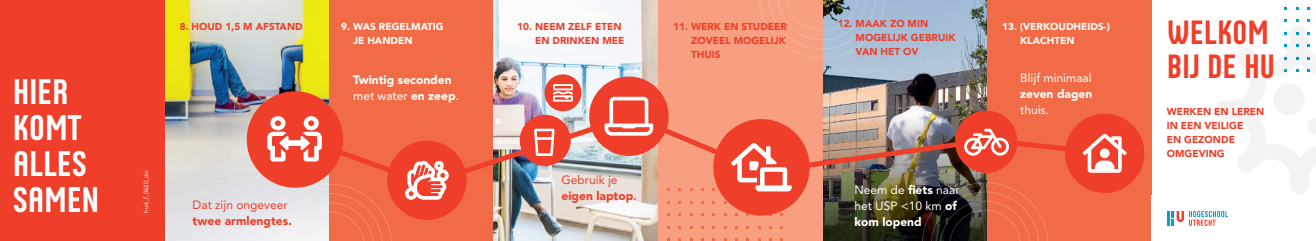
<style>
.page{position:relative;width:1316px;height:241px;background:#fff}
.page>*{position:absolute;margin:0;border:0;box-sizing:border-box;transform-origin:0 0}
.t1{font:36px/36px "Husans";letter-spacing:-.01em;color:#fff}
.t2{font:34px/34px "Husans";letter-spacing:-.01em;color:#ef3e29}
.t3{font:12px/16px "Avenir LT Std";color:#fff}
.t4{font:12px/16px "Avenir LT Std";color:#ef3e29}
.t5{font:900 12px/16px "Avenir LT Std";color:#fff}
.t6{font:900 12px/16px "Avenir LT Std";color:#ef3e29}
.t7{font:900 10px/14px "Avenir LT Std";color:#ef3e29}
.t8{font:900 10px/14px "Avenir LT Std";color:#fff}
.t9{font:6px "Avenir LT Std";color:#fff}
.s1{font-weight:400}
.s2{font-weight:900}
.s3{font-size:10px}
</style>
<div class="page">
<img style="left:822px;top:0;width:164px;height:241px">
<img style="left:164px;top:0;width:165px;height:241px">
<div style="left:0;top:0;width:164px;height:241px;background:#ef3e29"></div>
<div style="left:329px;top:0;width:173px;height:241px;background:#f26b47"></div>
<div style="left:986px;top:0;width:165px;height:241px;background:#f26b47"></div>
<div style="left:658px;top:0;width:164px;height:241px;background:#f79f80"></div>
<img style="left:493px;top:0;width:165px;height:241px">
<svg style="left:1215px;top:26px;width:100px;height:168px"></svg>
<svg style="left:921px;top:189px;width:127px;height:52px"></svg>
<svg style="left:265px;top:184px;width:127px;height:57px"></svg>
<svg style="left:759px;top:0;width:127px;height:59px"></svg>
<img style="left:289px;top:111px;width:823px;height:78px">
<div style="left:589px;top:77px;width:79px;height:79px;background:#ef3e29;border-radius:50%"></div>
<svg style="left:604px;top:97px;width:49px;height:39px"></svg>
<div style="left:1064px;top:114px;width:80px;height:79px;background:#ef3e29;border-radius:50%"></div>
<svg style="left:1082px;top:134px;width:44px;height:39px"></svg>
<div style="left:247px;top:91px;width:96px;height:97px;background:#ef3e29;border-radius:50%"></div>
<svg style="left:267px;top:116px;width:55px;height:45px"></svg>
<div style="left:387px;top:141px;width:79px;height:79px;background:#ef3e29;border-radius:50%"></div>
<svg style="left:405px;top:160px;width:44px;height:40px"></svg>
<div style="left:713px;top:119px;width:96px;height:96px;background:#ef3e29;border-radius:50%"></div>
<svg style="left:731px;top:143px;width:60px;height:48px"></svg>
<div style="left:955px;top:111px;width:62px;height:62px;background:#ef3e29;border-radius:50%"></div>
<svg style="left:964px;top:129px;width:45px;height:27px"></svg>
<div style="left:544px;top:74px;width:37px;height:37px;background:#ef3e29;border-radius:50%"></div>
<svg style="left:553px;top:84px;width:20px;height:18px"></svg>
<div style="left:519px;top:115px;width:51px;height:51px;background:#ef3e29;border-radius:50%"></div>
<svg style="left:534px;top:129px;width:20px;height:27px"></svg>
<hr style="left:1166px;top:211px;width:3px;height:15px;background:#009fda">
<svg style="left:1171px;top:211px;width:56px;height:15px"></svg>
<p class="t7" style="left:517px;top:20px;width:109px;text-align:right">10. NEEM ZELF ETEN<br>EN DRINKEN MEE</p>
<p class="t7" style="left:855px;top:17px;width:101px;text-indent:-18px">12. MAAK ZO MIN<br>MOGELIJK GEBRUIK<br>VAN HET OV</p>
<p class="t2" style="left:1166px;top:15px;width:110px">WELKOM<br>BIJ DE HU</p>
<p class="t7" style="left:180px;top:20px;width:124px">8. HOUD 1,5 M AFSTAND</p>
<p class="t7" style="left:691px;top:20px;width:97px;text-align:justify;text-indent:-18px">11. WERK EN STUDEER ZOVEEL MOGELIJK THUIS</p>
<p class="t8" style="left:1020px;top:20px;width:91px;text-indent:-18px">13. (VERKOUDHEIDS-)<br>KLACHTEN</p>
<p class="t8" style="left:353px;top:20px;width:92px;text-indent:-12px">9. WAS REGELMATIG<br>JE HANDEN</p>
<p class="t5" style="left:353px;top:72px;width:107px">Twintig seconden <span class="s1">met water</span> en zeep<span class="s1">.</span></p>
<p class="t3" style="left:1020px;top:70px;width:74px;text-align:justify">Blijf minimaal <span class="s2">zeven dagen </span>thuis.</p>
<p class="t1" style="left:13px;top:73px;width:58px">HIER</p>
<p class="t1" style="left:13px;top:109px;width:88px">KOMT<br>ALLES<br>SAMEN</p>
<p class="t7" style="left:1166px;top:104px;width:99px">WERKEN EN LEREN<br>IN EEN VEILIGE<br>EN GEZONDE</p>
<p class="t7" style="left:1166px;top:146px;width:59px">OMGEVING</p>
<p class="t9" style="left:142px;top:213px;width:43px;rotate:-90deg">hud_f_0620_do</p>
<p class="t6" style="left:561px;top:172px;width:76px"><span class="s1">Gebruik je </span>eigen laptop<span class="s3">.</span></p>
<p class="t3" style="left:854px;top:182px;width:107px">Neem de <span class="s2">fiets</span> naar het USP &lt;10 km <span class="s2">of kom lopend</span></p>
<p class="t4" style="left:193px;top:197px;width:101px">Dat zijn ongeveer <span class="s2">twee armlengtes.</span></p>
</div>
